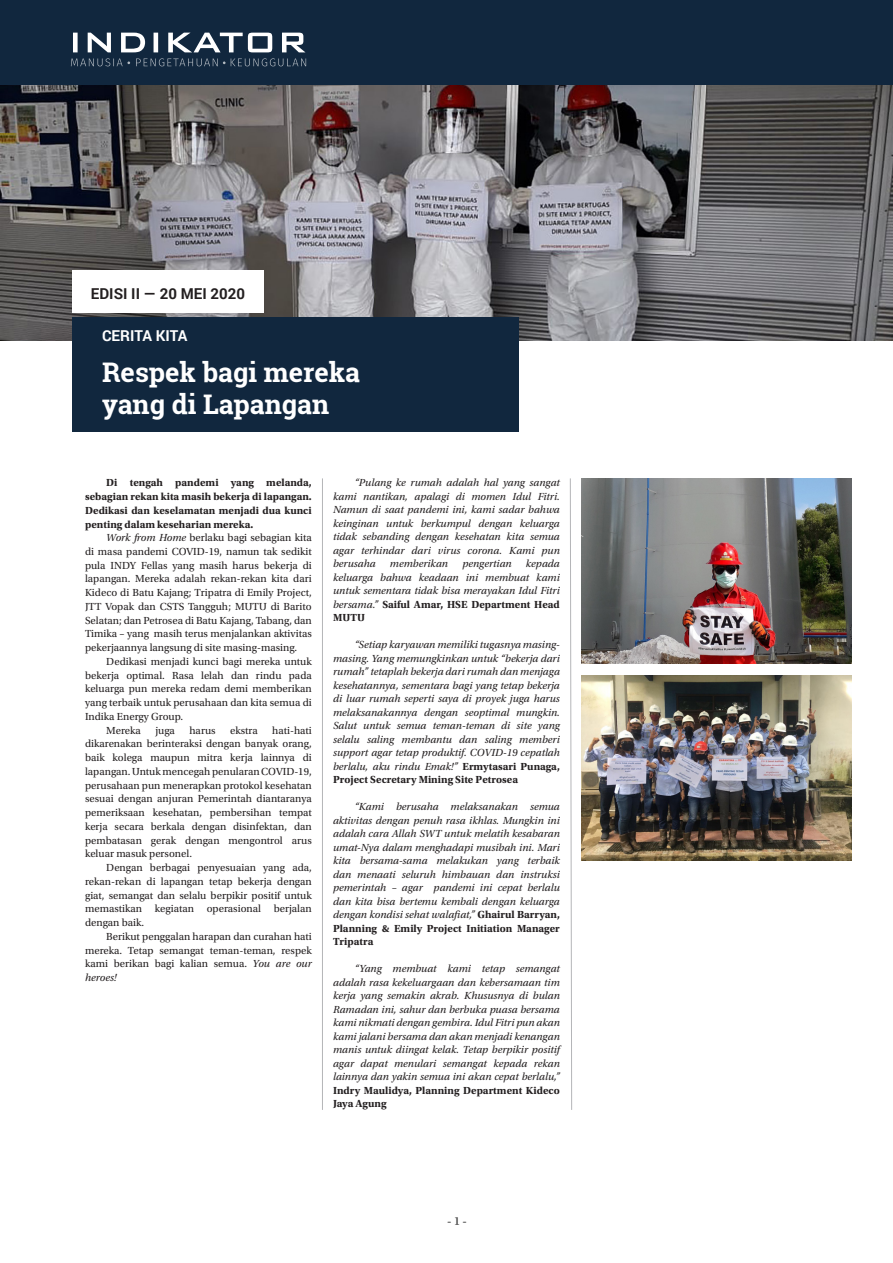
<style>
.page{position:relative;width:893px;height:1263px;background:#fff}
.page>*{position:absolute;margin:0;border:0;box-sizing:border-box;transform-origin:0 0}
.judul_gede{font:700 27px "Roboto Slab";color:#fff}
.rubrik{font:700 15px "Roboto";color:#231f20}
.rubrik-2{font:700 15px "Roboto";color:#fff}
.t1{font:12px "Utopia Std";color:#666}
.teks_isi{font:italic 10.8px/13.5px "Utopia Std";color:#231f20;text-align:justify}
.teks_isi-2{font:10.8px/13.8px "Utopia Std";color:#231f20;text-align:justify}
.teks_isi-3{font:700 10.8px/13.8px "Utopia Std";color:#231f20;text-align:justify}
.s1{font-style:italic}
.s2{font-weight:700;font-style:normal}
</style>
<div class="page">
<div style="left:0;top:0;width:893px;height:85px;background:#11273e"></div>
<svg style="left:73px;top:33px;width:232px;height:19px"></svg>
<svg style="left:71px;top:58px;width:59px;height:8px"></svg>
<svg style="left:136px;top:58px;width:170px;height:8px"></svg>
<img style="left:0;top:85px;width:893px;height:255px">
<div style="left:72px;top:317px;width:447px;height:115px;background:#11273e"></div>
<div style="left:72px;top:270px;width:192px;height:43px;background:#fff"></div>
<svg style="left:570px;top:478px;width:2px;height:632px"></svg>
<hr style="left:322px;top:478px;width:1px;height:632px;background:#b4b5b8">
<img style="left:581px;top:479px;width:270px;height:184px">
<img style="left:581px;top:676px;width:270px;height:184px">
<p class="rubrik" style="left:91px;top:283px;width:156px">EDISI II — 20 MEI 2020</p>
<p class="rubrik-2" style="left:102px;top:325px;width:87px">CERITA KITA</p>
<p class="judul_gede" style="left:102px;top:354px;width:259px">Respek bagi mereka</p>
<p class="judul_gede" style="left:102px;top:386px;width:229px">yang di Lapangan</p>
<p class="teks_isi-3" style="left:85px;top:476px;width:228px;text-indent:21px">Di tengah pandemi yang melanda, sebagian rekan kita masih bekerja di lapangan.<br>Dedikasi dan keselamatan menjadi dua kunci penting dalam keseharian mereka.</p>
<p class="teks_isi-2" style="left:85px;top:531px;width:228px;text-indent:21px"><span class="s1">Work from Home</span> berlaku bagi sebagian kita di masa pandemi COVID-19, namun tak sedikit pula INDY Fellas yang masih harus bekerja di lapangan. Mereka adalah rekan-rekan kita dari Kideco di Batu Kajang; Tripatra di Emily Project, JTT Vopak dan CSTS Tangguh; MUTU di Barito Selatan; dan Petrosea di Batu Kajang, Tabang, dan Timika – yang masih terus menjalankan aktivitas pekerjaannya langsung di site masing-masing.</p>
<p class="teks_isi-2" style="left:85px;top:655px;width:228px;text-indent:21px">Dedikasi menjadi kunci bagi mereka untuk bekerja optimal. Rasa lelah dan rindu pada keluarga pun mereka redam demi memberikan yang terbaik untuk perusahaan dan kita semua di Indika Energy Group.</p>
<p class="teks_isi-2" style="left:106px;top:723px;width:36px">Mereka</p>
<p class="teks_isi-2" style="left:155px;top:723px;width:21px">juga</p>
<p class="teks_isi-2" style="left:189px;top:723px;width:28px">harus</p>
<p class="teks_isi-2" style="left:230px;top:723px;width:29px">ekstra</p>
<p class="teks_isi-2" style="left:85px;top:723px;width:228px;text-indent:187px">hati-hati dikarenakan berinteraksi dengan banyak orang, baik kolega maupun mitra kerja lainnya di lapangan. Untuk mencegah penularan COVID-19, perusahaan pun menerapkan protokol kesehatan sesuai dengan anjuran Pemerintah diantaranya pemeriksaan kesehatan, pembersihan tempat kerja secara berkala dengan disinfektan, dan pembatasan gerak dengan mengontrol arus keluar masuk personel.</p>
<p class="teks_isi-2" style="left:85px;top:861px;width:228px;text-indent:21px">Dengan berbagai penyesuaian yang ada, rekan-rekan di lapangan tetap bekerja dengan giat, semangat dan selalu berpikir positif untuk memastikan kegiatan operasional berjalan dengan baik.</p>
<p class="teks_isi-2" style="left:85px;top:929px;width:228px;text-indent:21px">Berikut penggalan harapan dan curahan hati mereka. Tetap semangat teman-teman, respek kami berikan bagi kalian semua. <span class="s1">You are our heroes!</span></p>
<p class="teks_isi" style="left:333px;top:476px;width:228px;text-indent:21px">“Pulang ke rumah adalah hal yang sangat kami nantikan, apalagi di momen Idul Fitri.<br>Namun di saat pandemi ini, kami sadar bahwa keinginan untuk berkumpul dengan keluarga tidak sebanding dengan kesehatan kita semua agar terhindar dari virus corona. Kami pun berusaha</p>
<p class="teks_isi" style="left:333px;top:557px;width:228px;text-indent:193px">kepada keluarga bahwa keadaan ini membuat kami untuk sementara tidak bisa merayakan Idul Fitri bersama.” <span class="s2">Saiful Amar, HSE Department Head MUTU</span></p>
<p class="teks_isi" style="left:333px;top:638px;width:228px;text-indent:21px">“Setiap karyawan memiliki tugasnya masing&shy;masing. Yang memungkinkan untuk “bekerja dari rumah” tetaplah bekerja dari rumah dan menjaga kesehatannya, sementara bagi yang tetap bekerja di luar rumah seperti saya di proyek juga harus melaksanakannya dengan seoptimal mungkin.<br>Salut untuk semua teman-teman di site yang selalu saling membantu dan saling memberi support agar tetap produktif. COVID-19 cepatlah berlalu, aku rindu Emak!” <span class="s2">Ermytasari Punaga, Project Secretary Mining Site Petrosea</span></p>
<p class="teks_isi" style="left:333px;top:800px;width:228px;text-indent:21px">“Kami berusaha melaksanakan semua aktivitas dengan penuh rasa ikhlas. Mungkin ini adalah cara Allah SWT untuk melatih kesabaran umat-Nya dalam menghadapi musibah ini. Mari kita bersama-sama melakukan yang terbaik dan menaati seluruh himbauan dan instruksi pemerintah – agar pandemi ini cepat berlalu dan kita bisa bertemu kembali dengan keluarga dengan kondisi sehat walafiat,” <span class="s2">Ghairul Barryan, Planning &amp; Emily Project Initiation Manager Tripatra</span></p>
<p class="teks_isi" style="left:333px;top:962px;width:228px;text-indent:21px">“Yang membuat kami tetap semangat adalah rasa kekeluargaan dan kebersamaan tim kerja yang semakin akrab. Khususnya di bulan Ramadan ini, sahur dan berbuka puasa bersama kami nikmati dengan gembira. Idul Fitri pun akan kami jalani bersama dan akan menjadi kenangan manis untuk diingat kelak. Tetap berpikir positif agar dapat menulari semangat kepada rekan lainnya dan yakin semua ini akan cepat berlalu,” <span class="s2">Indry Maulidya, Planning Department Kideco Jaya Agung</span></p>
<p class="teks_isi" style="left:390px;top:557px;width:60px">memberikan</p>
<p class="teks_isi" style="left:462px;top:557px;width:51px">pengertian</p>
<p class="t1" style="left:447px;top:1214px;width:21px">- 1 -</p>
</div>
